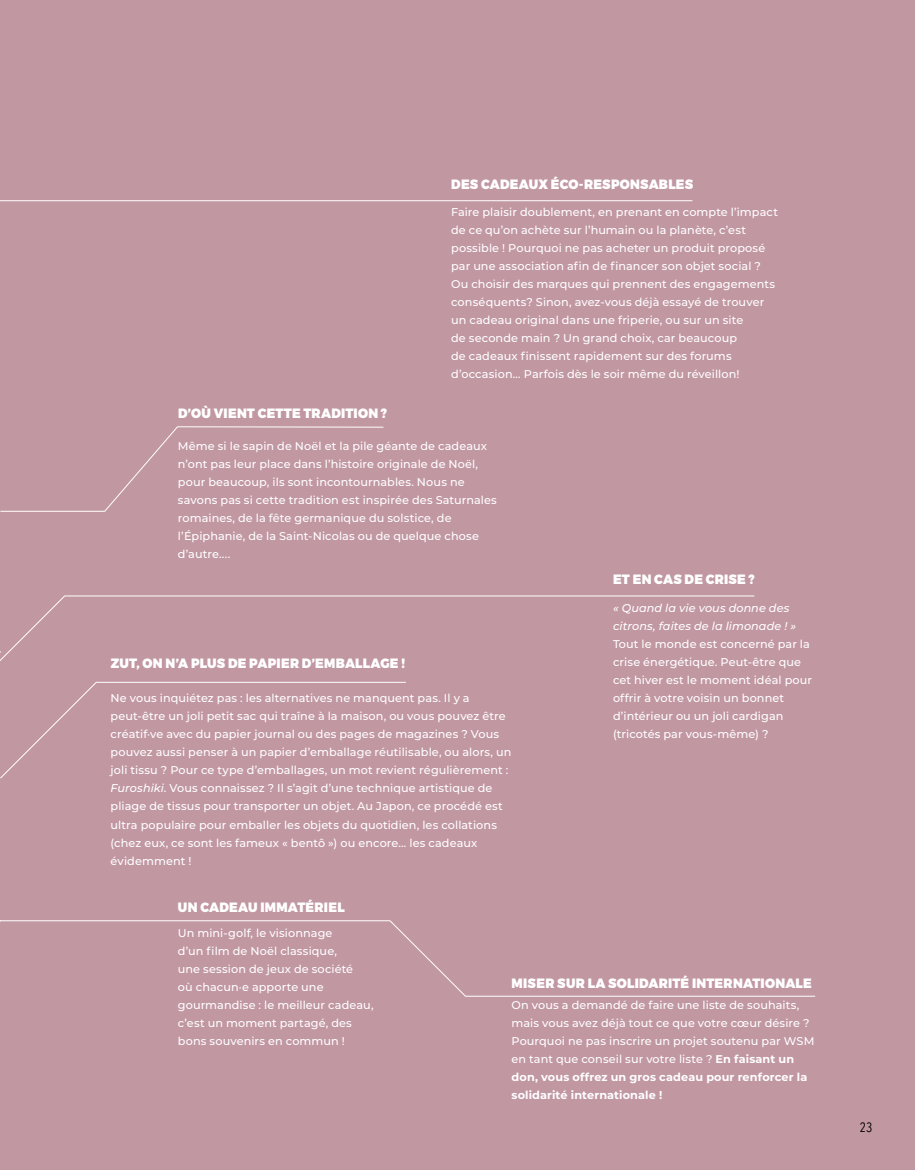
<style>
.page{position:relative;width:915px;height:1170px;background:#fff}
.page>*{position:absolute;margin:0;border:0;box-sizing:border-box;transform-origin:0 0}
.t1{font:900 13.5px "Montserrat";letter-spacing:.02em;color:#fff;scale:.93 1}
.t2{font:13.5px "Avenir Next Condensed";color:#000}
.t3{font:500 11.25px/18px "Montserrat";letter-spacing:.01em;color:#fff}
.t4{font:italic 500 11.25px/18px "Montserrat";letter-spacing:.005em;color:#fff}
.s1{font-style:italic}
.s2{font-weight:700}
</style>
<div class="page">
<div style="left:0;top:0;width:914px;height:1169px;background:#c197a2"></div>
<hr style="left:0;top:920px;width:390px;height:1px;background:#fff">
<hr style="left:177px;top:426px;width:206px;height:1px;background:#fff">
<hr style="left:0;top:200px;width:692px;height:1px;background:#fff">
<svg style="left:0;top:426px;width:178px;height:86px"></svg>
<svg style="left:389px;top:920px;width:426px;height:76px"></svg>
<svg style="left:0;top:595px;width:754px;height:66px"></svg>
<svg style="left:0;top:681px;width:406px;height:97px"></svg>
<p class="t1" style="left:451px;top:175px;width:261px">DES CADEAUX ÉCO-RESPONSABLES</p>
<p class="t3" style="left:451px;top:203px;width:328px">Faire plaisir doublement, en prenant en compte l’impact de ce qu’on achète sur l’humain ou la planète, c’est possible ! Pourquoi ne pas acheter un produit proposé par une association afin de financer son objet social ?<br>Ou choisir des marques qui prennent des engagements conséquents? Sinon, avez-vous déjà essayé de trouver un cadeau original dans une friperie, ou sur un site<br>de seconde main ? Un grand choix, car beaucoup<br>de cadeaux finissent rapidement sur des forums d’occasion… Parfois dès le soir même du réveillon!</p>
<p class="t1" style="left:178px;top:405px;width:226px">D’OÙ VIENT CETTE TRADITION ?</p>
<p class="t3" style="left:178px;top:437px;width:320px">Même si le sapin de Noël et la pile géante de cadeaux n’ont pas leur place dans l’histoire originale de Noël, pour beaucoup, ils sont incontournables. Nous ne savons pas si cette tradition est inspirée des Saturnales romaines, de la fête germanique du solstice, de l’Épiphanie, de la Saint-Nicolas ou de quelque chose d’autre....</p>
<p class="t1" style="left:111px;top:654px;width:318px">ZUT, ON N’A PLUS DE PAPIER D’EMBALLAGE !</p>
<p class="t3" style="left:111px;top:689px;width:402px">Ne vous inquiétez pas : les alternatives ne manquent pas. Il y a peut-être un joli petit sac qui traîne à la maison, ou vous pouvez être créatif·ve avec du papier journal ou des pages de magazines ? Vous pouvez aussi penser à un papier d’emballage réutilisable, ou alors, un joli tissu ? Pour ce type d’emballages, un mot revient régulièrement :<br><span class="s1">Furoshiki</span>. Vous connaissez ? Il s’agit d’une technique artistique de pliage de tissus pour transporter un objet. Au Japon, ce procédé est ultra populaire pour emballer les objets du quotidien, les collations (chez eux, ce sont les fameux « bentô ») ou encore… les cadeaux évidemment !</p>
<p class="t1" style="left:613px;top:571px;width:154px">ET EN CAS DE CRISE ?</p>
<p class="t4" style="left:612px;top:599px;width:184px">« Quand la vie vous donne des citrons, faites de la limonade ! »</p>
<p class="t3" style="left:612px;top:635px;width:200px">Tout le monde est concerné par la crise énergétique. Peut-être que cet hiver est le moment idéal pour offrir à votre voisin un bonnet d’intérieur ou un joli cardigan (tricotés par vous-même) ?</p>
<p class="t1" style="left:178px;top:898px;width:181px">UN CADEAU IMMATÉRIEL</p>
<p class="t3" style="left:178px;top:923px;width:197px">Un mini-golf, le visionnage<br>d’un film de Noël classique,<br>une session de jeux de société<br>où chacun·e apporte une gourmandise : le meilleur cadeau, c’est un moment partagé, des bons souvenirs en commun !</p>
<p class="t1" style="left:511px;top:975px;width:324px">MISER SUR LA SOLIDARITÉ INTERNATIONALE</p>
<p class="t3" style="left:511px;top:995px;width:304px">On vous a demandé de faire une liste de souhaits, mais vous avez déjà tout ce que votre cœur désire ?<br>Pourquoi ne pas inscrire un projet soutenu par WSM en tant que conseil sur votre liste ? <span class="s2">En faisant un don, vous offrez un gros cadeau pour renforcer la solidarité internationale !</span></p>
<p class="t2" style="left:859px;top:1115px;width:14px">23</p>
</div>
